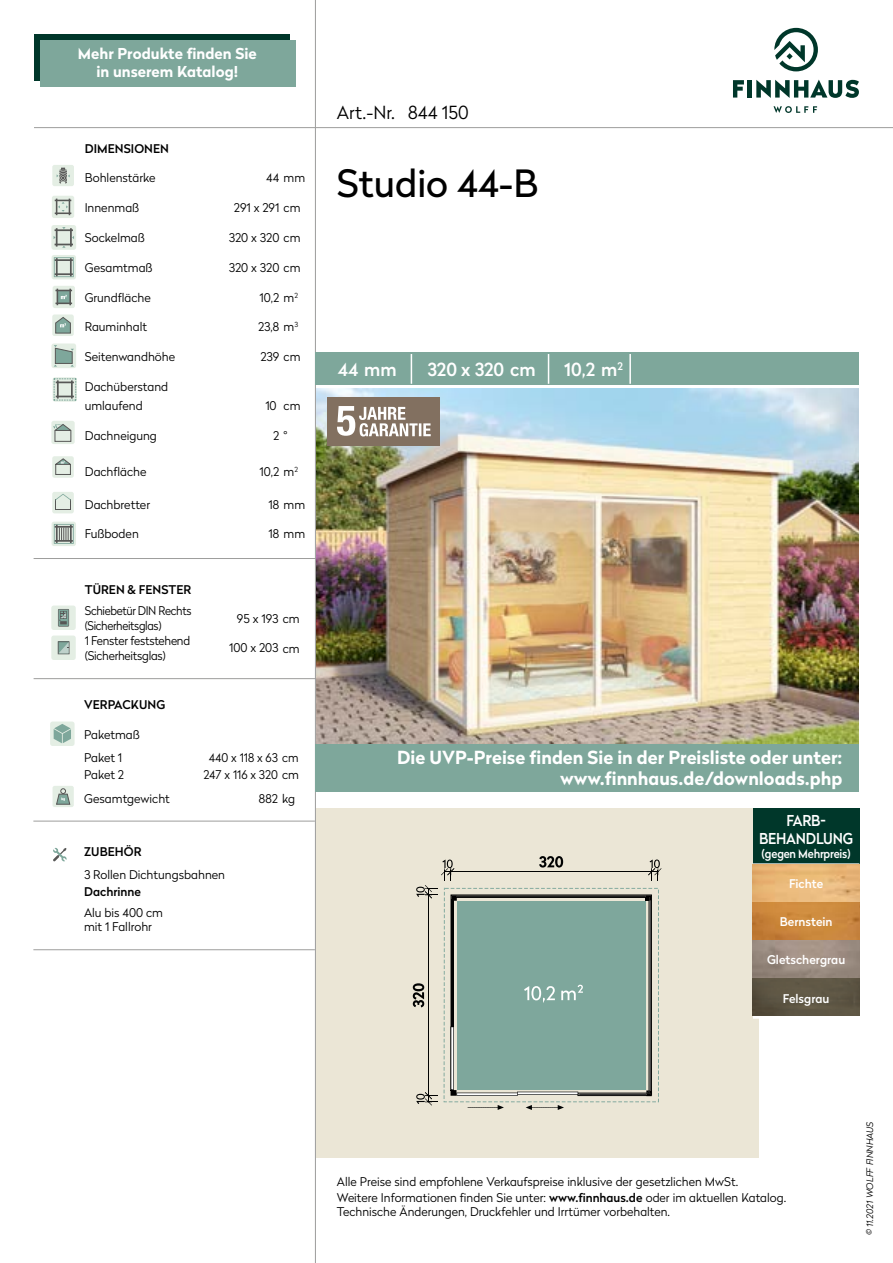
<style>
.page{position:relative;width:893px;height:1263px;background:#fff}
.page>*{position:absolute;margin:0;border:0;box-sizing:border-box;transform-origin:0 0}
.t1{font:37.5px "Radikal";color:#000}
.t2{font:700 18px/21.6px "Radikal";color:#fff;text-align:right}
.t3{font:500 18px "Radikal";color:#fff}
.t4{font:300 18px "Radikal";color:#000}
.t5{font:700 15px/18px "Radikal";color:#fff;text-align:center}
.t6{font:500 15px/18px "Radikal";letter-spacing:-.015em;color:#fff;text-align:center;scale:.93 1}
.t7{font:300 12px/14.4px "Radikal";color:#000}
.t8{font:500 12px "Radikal";letter-spacing:.005em;color:#000}
.t9{font:300 12px/14.4px "Radikal";letter-spacing:-.03em;color:#000;scale:.94 1}
.t10{font:300 12px/14.4px "Radikal";letter-spacing:-.02em;color:#000}
.t11{font:500 12px "Radikal";color:#fff}
.t12{font:500 12px "Radikal";letter-spacing:-.02em;color:#fff;scale:.93 1}
.t13{font:italic 300 9px "Radikal";color:#000}
.s1{font-weight:500}
</style>
<div class="page">
<div style="left:34px;top:34px;width:255px;height:46px;background:#00372a"></div>
<hr style="left:316px;top:127px;width:577px;height:1px;background:#9d9d9c">
<hr style="left:315px;top:0;width:1px;height:1263px;background:#9d9d9c">
<div style="left:40px;top:41px;width:255px;height:46px;background:#7ea79b"></div>
<div style="left:316px;top:808px;width:442px;height:350px;background:#ebe6d6"></div>
<div style="left:315px;top:352px;width:544px;height:32px;background:#7ea79b"></div>
<img style="left:316px;top:388px;width:543px;height:356px">
<div style="left:328px;top:397px;width:112px;height:48px;background:#827060"></div>
<svg style="left:337px;top:406px;width:94px;height:30px"></svg>
<div style="left:52px;top:605px;width:24px;height:25px;background:#e4eee4;border-radius:3px"></div>
<svg style="left:58px;top:609px;width:11px;height:17px"></svg>
<div style="left:52px;top:635px;width:24px;height:25px;background:#e4eee4;border-radius:3px"></div>
<svg style="left:58px;top:641px;width:12px;height:13px"></svg>
<div style="left:52px;top:165px;width:22px;height:21px;background:#e4eee4;border-radius:2px"></div>
<svg style="left:57px;top:168px;width:13px;height:15px"></svg>
<div style="left:52px;top:196px;width:22px;height:22px;background:#e4eee4;border-radius:2px"></div>
<svg style="left:55px;top:199px;width:16px;height:16px"></svg>
<div style="left:51px;top:225px;width:25px;height:25px;background:#e4eee4;border-radius:3px"></div>
<svg style="left:54px;top:227px;width:20px;height:21px"></svg>
<div style="left:52px;top:255px;width:24px;height:24px;background:linear-gradient(to right,#d0e0d5,#d8e6db);border-radius:3px"></div>
<svg style="left:54px;top:257px;width:20px;height:20px"></svg>
<div style="left:53px;top:286px;width:22px;height:22px;background:#e4eee4;border-radius:2px"></div>
<svg style="left:55px;top:289px;width:17px;height:16px"></svg>
<div style="left:52px;top:314px;width:22px;height:22px;background:#e4eee4;border-radius:2px"></div>
<svg style="left:55px;top:317px;width:16px;height:17px"></svg>
<div style="left:51px;top:343px;width:25px;height:25px;background:#e4eee4;border-radius:3px"></div>
<svg style="left:54px;top:345px;width:20px;height:22px"></svg>
<svg style="left:53px;top:377px;width:24px;height:24px"></svg>
<svg style="left:54px;top:378px;width:23px;height:23px"></svg>
<div style="left:51px;top:421px;width:24px;height:23px;background:#e4eee4;border-radius:2px"></div>
<svg style="left:53px;top:424px;width:19px;height:18px"></svg>
<div style="left:52px;top:456px;width:22px;height:22px;background:#e4eee4;border-radius:2px"></div>
<svg style="left:55px;top:458px;width:16px;height:17px"></svg>
<div style="left:52px;top:492px;width:22px;height:21px;background:#e4eee4;border-radius:2px"></div>
<svg style="left:55px;top:494px;width:16px;height:16px"></svg>
<div style="left:52px;top:522px;width:24px;height:24px;background:linear-gradient(to right,#e4eee4,#e4eee4);border-radius:3px"></div>
<svg style="left:54px;top:524px;width:20px;height:20px"></svg>
<svg style="left:53px;top:848px;width:14px;height:13px"></svg>
<div style="left:50px;top:721px;width:25px;height:25px;background:#e4eee4;border-radius:3px"></div>
<svg style="left:54px;top:724px;width:17px;height:19px"></svg>
<div style="left:53px;top:786px;width:21px;height:21px;background:#e4eee4;border-radius:2px"></div>
<svg style="left:56px;top:788px;width:15px;height:17px"></svg>
<hr style="left:411px;top:354px;width:1px;height:30px;background:#fff">
<hr style="left:548px;top:354px;width:1px;height:30px;background:#fff">
<hr style="left:629px;top:354px;width:2px;height:30px;background:#fff">
<hr style="left:34px;top:558px;width:282px;height:1px;background:#9d9d9c">
<hr style="left:34px;top:678px;width:282px;height:1px;background:#9d9d9c">
<hr style="left:33px;top:949px;width:282px;height:1px;background:#9d9d9c">
<hr style="left:34px;top:127px;width:281px;height:1px;background:#9d9d9c">
<hr style="left:33px;top:821px;width:282px;height:1px;background:#9d9d9c">
<svg style="left:413px;top:856px;width:248px;height:254px"></svg>
<hr style="left:451px;top:899px;width:2px;height:128px;background:#010202">
<div style="left:753px;top:808px;width:106px;height:56px;background:#00372a"></div>
<hr style="left:753px;top:863px;width:106px;height:2px;background:#fff">
<hr style="left:753px;top:1016px;width:106px;height:3px;background:#fff">
<img style="left:753px;top:865px;width:106px;height:151px">
<div style="left:316px;top:744px;width:543px;height:48px;background:#7ea79b"></div>
<svg style="left:774px;top:28px;width:44px;height:43px"></svg>
<svg style="left:773px;top:106px;width:44px;height:7px"></svg>
<svg style="left:733px;top:80px;width:11px;height:18px"></svg>
<hr style="left:748px;top:80px;width:4px;height:18px;background:#00372a">
<svg style="left:756px;top:80px;width:103px;height:18px"></svg>
<p class="t5" style="left:78px;top:44px;width:181px">Mehr Produkte finden Sie in unserem Katalog!</p>
<p class="t8" style="left:85px;top:140px;width:86px">DIMENSIONEN</p>
<p class="t7" style="left:85px;top:170px;width:72px">Bohlenstärke</p>
<p class="t7" style="left:266px;top:170px;width:40px">44 mm</p>
<p class="t7" style="left:85px;top:200px;width:56px">Innenmaß</p>
<p class="t7" style="left:234px;top:200px;width:68px">291 x 291 cm</p>
<p class="t7" style="left:85px;top:230px;width:62px">Sockelmaß</p>
<p class="t7" style="left:229px;top:230px;width:73px">320 x 320 cm</p>
<p class="t7" style="left:85px;top:260px;width:69px">Gesamtmaß</p>
<p class="t7" style="left:229px;top:260px;width:73px">320 x 320 cm</p>
<p class="t7" style="left:85px;top:289px;width:68px">Grundfläche</p>
<p class="t7" style="left:260px;top:289px;width:40px">10,2 m<sup>2</sup></p>
<p class="t7" style="left:85px;top:319px;width:64px">Rauminhalt</p>
<p class="t7" style="left:258px;top:319px;width:41px">23,8 m<sup>3</sup></p>
<p class="t7" style="left:85px;top:349px;width:92px">Seitenwandhöhe</p>
<p class="t7" style="left:260px;top:349px;width:42px">239 cm</p>
<p class="t7" style="left:85px;top:376px;width:85px;line-height:19.5px">Dachüberstand umlaufend</p>
<p class="t7" style="left:265px;top:398px;width:37px">10 cm</p>
<p class="t7" style="left:85px;top:428px;width:74px">Dachneigung</p>
<p class="t7" style="left:273px;top:428px;width:16px">2 °</p>
<p class="t7" style="left:85px;top:464px;width:63px">Dachfläche</p>
<p class="t7" style="left:260px;top:464px;width:40px">10,2 m<sup>2</sup></p>
<p class="t7" style="left:85px;top:497px;width:67px">Dachbretter</p>
<p class="t7" style="left:269px;top:497px;width:38px">18 mm</p>
<p class="t7" style="left:85px;top:526px;width:56px">Fußboden</p>
<p class="t7" style="left:269px;top:526px;width:38px">18 mm</p>
<p class="t8" style="left:85px;top:581px;width:108px">TÜREN &amp; FENSTER</p>
<p class="t9" style="left:85px;top:603px;width:115px">Schiebetür DIN Rechts (Sicherheitsglas)</p>
<p class="t7" style="left:237px;top:610px;width:64px">95 x 193 cm</p>
<p class="t10" style="left:85px;top:633px;width:107px">1 Fenster feststehend (Sicherheitsglas)</p>
<p class="t7" style="left:229px;top:640px;width:72px">100 x 203 cm</p>
<p class="t8" style="left:84px;top:696px;width:83px">VERPACKUNG</p>
<p class="t7" style="left:84px;top:722px;width:57px;line-height:23.4px">Paketmaß<br>Paket 1</p>
<p class="t7" style="left:209px;top:750px;width:91px">440 x 118 x 63 cm</p>
<p class="t7" style="left:84px;top:767px;width:42px">Paket 2</p>
<p class="t7" style="left:203px;top:767px;width:97px">247 x 116 x 320 cm</p>
<p class="t7" style="left:84px;top:790px;width:87px">Gesamtgewicht</p>
<p class="t7" style="left:259px;top:790px;width:38px">882 kg</p>
<p class="t8" style="left:84px;top:843px;width:59px">ZUBEHÖR</p>
<p class="t7" style="left:84px;top:867px;width:142px">3 Rollen Dichtungsbahnen</p>
<p class="t8" style="left:84px;top:883px;width:59px">Dachrinne</p>
<p class="t7" style="left:84px;top:905px;width:80px">Alu bis 400 cm mit 1 Fallrohr</p>
<h2 class="t4" style="left:337px;top:100px;width:133px">Art.-Nr. 844 150</h2>
<h1 class="t1" style="left:337px;top:157px;width:203px">Studio 44-B</h1>
<h2 class="t3" style="left:338px;top:356px;width:60px">44 mm</h2>
<h2 class="t3" style="left:427px;top:356px;width:110px">320 x 320 cm</h2>
<h2 class="t3" style="left:564px;top:356px;width:60px">10,2 m<sup>2</sup></h2>
<h2 class="t2" style="left:397px;top:745px;width:447px">Die UVP-Preise finden Sie in der Preisliste oder unter: www.finnhaus.de/downloads.php</h2>
<p class="t6" style="left:759px;top:810px;width:103px">FARB-<br>BEHANDLUNG</p>
<p class="t12" style="left:762px;top:845px;width:97px">(gegen Mehrpreis)</p>
<p class="t11" style="left:789px;top:875px;width:36px">Fichte</p>
<p class="t11" style="left:780px;top:913px;width:54px">Bernstein</p>
<p class="t11" style="left:767px;top:951px;width:80px">Gletschergrau</p>
<p class="t11" style="left:783px;top:990px;width:48px">Felsgrau</p>
<p class="t7" style="left:337px;top:1174px;width:403px">Alle Preise sind empfohlene Verkaufspreise inklusive der gesetzlichen MwSt.</p>
<p class="t7" style="left:337px;top:1190px;width:451px">Weitere Informationen finden Sie unter: <span class="s1">www.finnhaus.de</span> oder im aktuellen Katalog.<br>Technische Änderungen, Druckfehler und Irrtümer vorbehalten.</p>
<p class="t13" style="left:864px;top:1235px;width:115px;rotate:-90deg">© 11.2021 WOLFF FINNHAUS</p>
</div>
